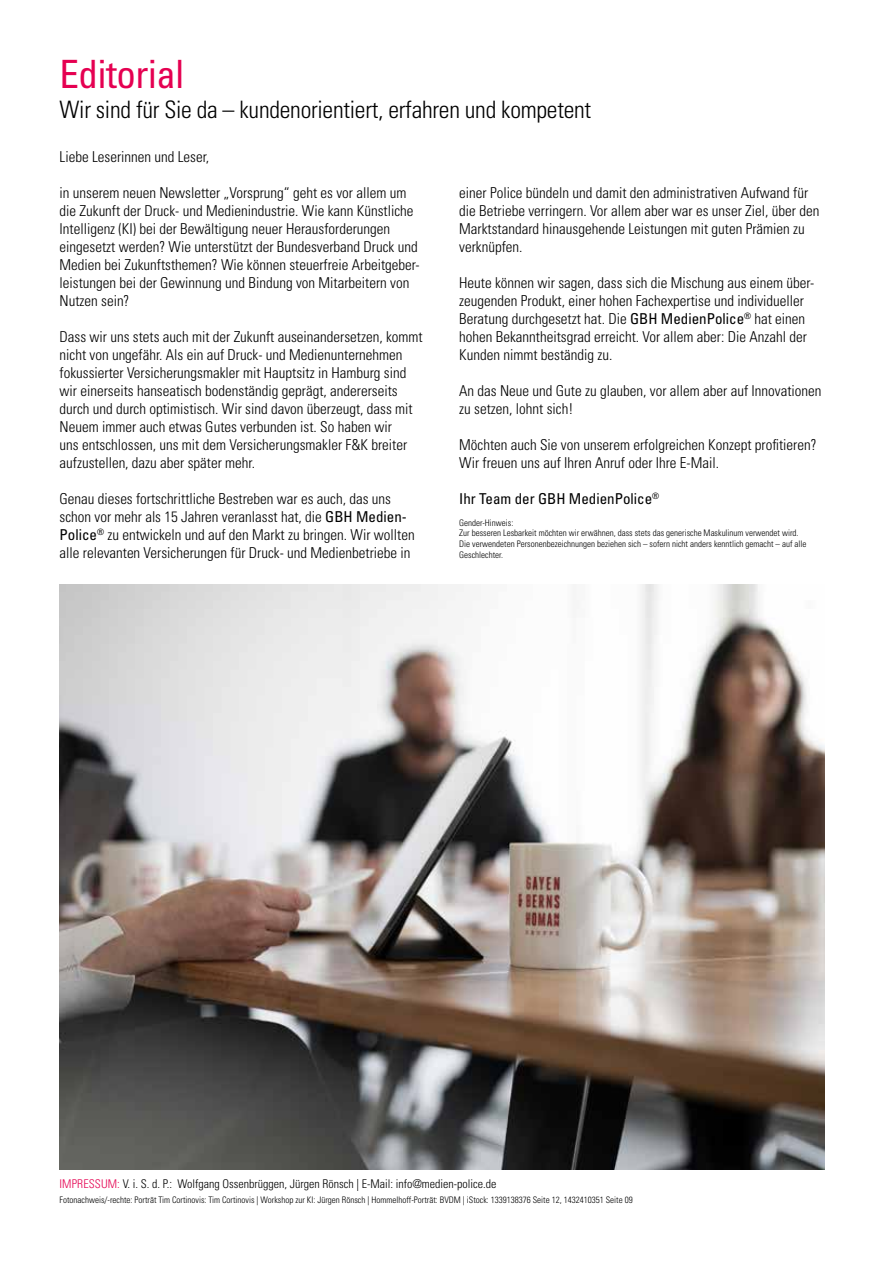
<style>
.page{position:relative;width:893px;height:1263px;background:#fff}
.page>*{position:absolute;margin:0;border:0;box-sizing:border-box;transform-origin:0 0}
.t1{font:condensed 39px "Univers LT Std";letter-spacing:-.01em;color:#e50051}
.t2{font:300 condensed 24px "Univers LT Std";letter-spacing:-.01em;color:#000}
.t3{font:300 condensed 15px/18px "Univers LT Std";color:#000}
.t4{font:condensed 15px "Univers LT Std";color:#000}
.t5{font:300 condensed 12px "Univers LT Std";color:#000}
.t6{font:300 condensed 9px/10.8px "Univers LT Std";color:#000}
.s1{font-weight:400}
.s2{color:#e50051}
</style>
<div class="page">
<img style="left:60px;top:585px;width:765px;height:584px">
<h1 class="t1" style="left:60px;top:49px;width:126px">Editorial</h1>
<h2 class="t2" style="left:60px;top:95px;width:533px">Wir sind für Sie da – kundenorientiert, erfahren und kompetent</h2>
<p class="t3" style="left:60px;top:148px;width:151px">Liebe Leserinnen und Leser,</p>
<p class="t3" style="left:60px;top:184px;width:362px">in unserem neuen Newsletter „Vorsprung“ geht es vor allem um die Zukunft der Druck- und Medienindustrie. Wie kann Künstliche Intelligenz (KI) bei der Bewältigung neuer Herausforderungen eingesetzt werden? Wie unterstützt der Bundesverband Druck und Medien bei Zukunftsthemen? Wie können steuerfreie Arbeitgeber&shy;leistungen bei der Gewinnung und Bindung von Mitarbeitern von Nutzen sein?</p>
<p class="t3" style="left:60px;top:328px;width:365px">Dass wir uns stets auch mit der Zukunft auseinandersetzen, kommt nicht von ungefähr. Als ein auf Druck- und Medienunternehmen fokussierter Versicherungsmakler mit Hauptsitz in Hamburg sind wir einerseits hanseatisch bodenständig geprägt, andererseits durch und durch optimistisch. Wir sind davon überzeugt, dass mit Neuem immer auch etwas Gutes verbunden ist. So haben wir<br>uns entschlossen, uns mit dem Versicherungsmakler F&amp;K breiter aufzustellen, dazu aber später mehr.</p>
<p class="t3" style="left:60px;top:490px;width:357px">Genau dieses fortschrittliche Bestreben war es auch, das uns schon vor mehr als 15 Jahren veranlasst hat, die <span class="s1">GBH Medien-Police</span><sup>®</sup> zu entwickeln und auf den Markt zu bringen. Wir wollten alle relevanten Versicherungen für Druck- und Medienbetriebe in</p>
<p class="t3" style="left:459px;top:184px;width:362px">einer Police bündeln und damit den administrativen Aufwand für die Betriebe verringern. Vor allem aber war es unser Ziel, über den Marktstandard hinausgehende Leistungen mit guten Prämien zu verknüpfen.</p>
<p class="t3" style="left:459px;top:274px;width:357px">Heute können wir sagen, dass sich die Mischung aus einem über&shy;zeugenden Produkt, einer hohen Fachexpertise und individueller Beratung durchgesetzt hat. Die <span class="s1">GBH MedienPolice</span><sup>®</sup> hat einen hohen Bekanntheitsgrad erreicht. Vor allem aber: Die Anzahl der Kunden nimmt beständig zu.</p>
<p class="t3" style="left:459px;top:382px;width:364px">An das Neue und Gute zu glauben, vor allem aber auf Innovationen zu setzen, lohnt sich!</p>
<p class="t3" style="left:459px;top:436px;width:359px">Möchten auch Sie von unserem erfolgreichen Konzept profitieren?<br>Wir freuen uns auf Ihren Anruf oder Ihre E-Mail.</p>
<p class="t4" style="left:459px;top:489px;width:201px">Ihr Team der GBH MedienPolice<sup>®</sup></p>
<p class="t6" style="left:459px;top:517px;width:349px">Gender-Hinweis:<br>Zur besseren Lesbarkeit möchten wir erwähnen, dass stets das generische Maskulinum verwendet wird.<br>Die verwendeten Personenbezeichnungen beziehen sich – sofern nicht anders kenntlich gemacht – auf alle Geschlechter.</p>
<p class="t5" style="left:60px;top:1177px;width:439px"><span class="s2">IMPRESSUM:</span> V. i. S. d. P.: Wolfgang Ossenbrüggen, Jürgen Rönsch | E-Mail: info@medien-police.de</p>
<p class="t6" style="left:60px;top:1195px;width:575px">Fotonachweis/-rechte: Porträt Tim Cortinovis: Tim Cortinovis | Workshop zur KI: Jürgen Rönsch | Hommelhoff-Porträt: BVDM | iStock: 1339138376 Seite 12, 1432410351 Seite 09</p>
</div>
